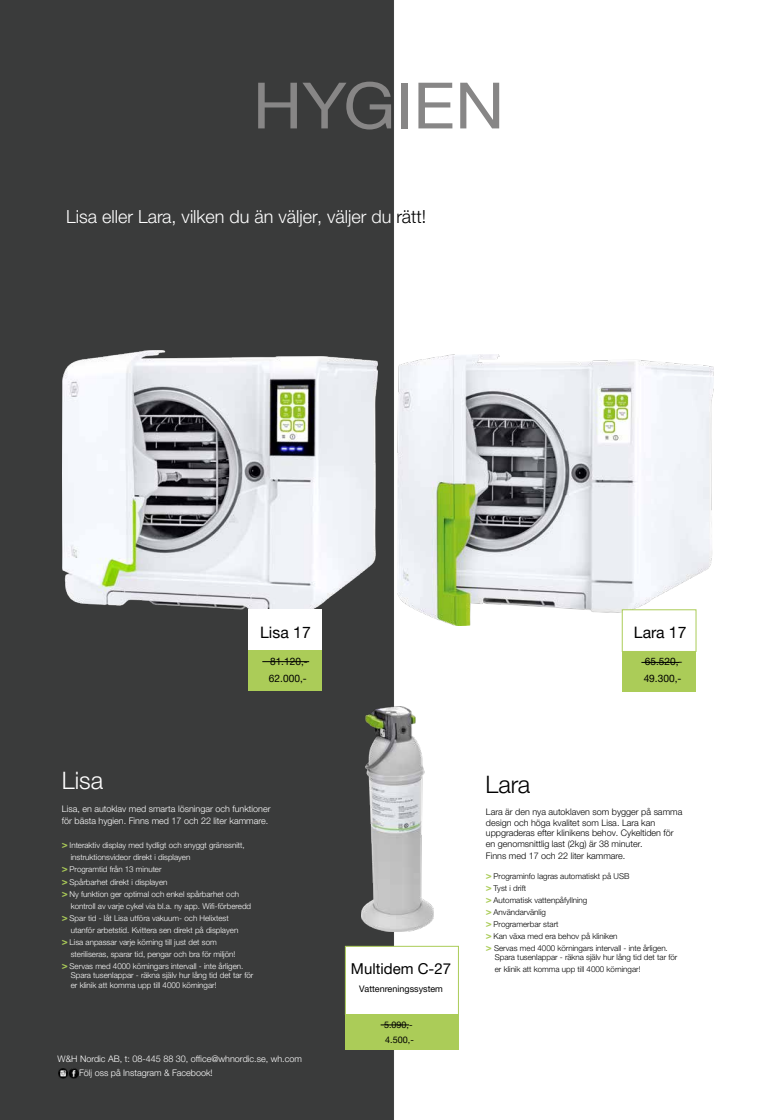
<style>
.page{position:relative;width:757px;height:1120px;background:#fff}
.page>*{position:absolute;margin:0;border:0;box-sizing:border-box;transform-origin:0 0}
.t1{font:64px "Helvetica Neue World 55 Roman";color:#878686;scale:1.07 1}
.t2{font:24px "Helvetica Neue World 45 Lt";color:#fff}
.t3{font:24px "Helvetica Neue World 45 Lt";color:#000}
.t4{font:18px "Helvetica Neue World 45 Lt";color:#fff}
.t5{font:15.8px "Helvetica Neue World 55 Roman";color:#000}
.t6{font:15px "Helvetica Neue World 55 Roman";color:#000}
.t7{font:10.1px/16.8px "Helvetica Neue World 55 Roman";color:#000}
.t8{font:9px/11px "Helvetica Neue World 45 Lt";color:#000}
.t9{font:9px/14.3px "Helvetica Neue World 45 Lt";color:#fff}
.t10{font:9px/15px "Helvetica Neue World 55 Roman";color:#000}
.t11{font:8px/9.6px "Helvetica Neue World 45 Lt";color:#fff}
.t12{font:8px/12px "Helvetica Neue World 45 Lt";color:#000}
.s1{color:#000}
.s2{font-family:"Helvetica Neue World 75";font-weight:700;font-size:10px;color:#abcc58}
</style>
<div class="page">
<div style="left:0;top:0;width:395px;height:1120px;background:#3a3b3b"></div>
<img style="left:397px;top:355px;width:316px;height:270px">
<div style="left:622px;top:651px;width:74px;height:41px;background:#abcc58"></div>
<div style="left:622px;top:609px;width:74px;height:42px;background:#fff;border:1px solid #abcc58"></div>
<hr style="left:641px;top:662px;width:38px;height:1px;background:#000">
<svg style="left:58px;top:1067px;width:21px;height:11px"></svg>
<img style="left:362px;top:706px;width:72px;height:226px">
<div style="left:345px;top:946px;width:113px;height:68px;background:#fff;border:1px solid #abcc58"></div>
<div style="left:345px;top:1014px;width:113px;height:36px;background:#abcc58"></div>
<img style="left:62px;top:351px;width:316px;height:264px">
<svg style="left:381px;top:1024px;width:28px;height:1px"></svg>
<div style="left:248px;top:609px;width:74px;height:42px;background:#fff"></div>
<div style="left:248px;top:650px;width:74px;height:41px;background:#abcc58"></div>
<hr style="left:262px;top:661px;width:47px;height:1px;background:#000">
<h1 class="t1" style="left:253px;top:69px;width:237px">HYGIEN</h1>
<h3 class="t4" style="left:66px;top:206px;width:361px">Lisa eller Lara, vilken du än väljer, väljer du <span class="s1">rätt!</span></h3>
<h3 class="t5" style="left:260px;top:623px;width:52px">Lisa 17</h3>
<p class="t7" style="left:269px;top:653px;width:40px">81.120,-<br>62.000,-</p>
<h2 class="t2" style="left:62px;top:766px;width:43px">Lisa</h2>
<h2 class="t3" style="left:486px;top:771px;width:46px">Lara</h2>
<h3 class="t5" style="left:634px;top:624px;width:54px">Lara 17</h3>
<p class="t7" style="left:644px;top:653px;width:40px">65.520,-<br>49.300,-</p>
<p class="t9" style="left:62px;top:803px;width:210px;line-height:12px">Lisa, en autoklav med smarta lösningar och funktioner för bästa hygien. Finns med 17 och 22 liter kammare.</p>
<p class="t11" style="left:62px;top:841px;width:184px"><span class="s2">&gt;</span> Interaktiv display med tydligt och snyggt gränssnitt,</p>
<p class="t11" style="left:71px;top:853px;width:121px">instruktionsvideor direkt i displayen</p>
<p class="t11" style="left:62px;top:865px;width:101px"><span class="s2">&gt;</span> Programtid från 13 minuter</p>
<p class="t11" style="left:62px;top:877px;width:107px"><span class="s2">&gt;</span> Spårbarhet direkt i displayen</p>
<p class="t11" style="left:62px;top:889px;width:179px"><span class="s2">&gt;</span> Ny funktion ger optimal och enkel spårbarhet och</p>
<p class="t11" style="left:71px;top:901px;width:182px">kontroll av varje cykel via bl.a. ny app. Wifi-förberedd</p>
<p class="t11" style="left:62px;top:913px;width:168px"><span class="s2">&gt;</span> Spar tid - låt Lisa utföra vakuum- och Helixtest</p>
<p class="t11" style="left:71px;top:925px;width:169px">utanför arbetstid. Kvittera sen direkt på displayen</p>
<p class="t11" style="left:62px;top:937px;width:156px"><span class="s2">&gt;</span> Lisa anpassar varje körning till just det som</p>
<p class="t11" style="left:71px;top:949px;width:166px">steriliseras, sparar tid, pengar och bra för miljön!</p>
<p class="t11" style="left:62px;top:961px;width:183px"><span class="s2">&gt;</span> Servas med 4000 körningars intervall - inte årligen.</p>
<p class="t11" style="left:71px;top:970px;width:184px">Spara tusenlappar - räkna själv hur lång tid det tar för er klinik att komma upp till 4000 körningar!</p>
<p class="t9" style="left:79px;top:1052px;width:224px;text-indent:-21px">W&amp;H Nordic AB, t: 08-445 88 30, office@whnordic.se, wh.com<br>Följ oss på Instagram &amp; Facebook!</p>
<h3 class="t6" style="left:351px;top:960px;width:102px">Multidem C-27</h3>
<p class="t10" style="left:359px;top:981px;width:85px">Vattenreningssystem</p>
<p class="t10" style="left:384px;top:1017px;width:31px">5.090,-<br>4.500,-</p>
<p class="t8" style="left:486px;top:806px;width:198px">Lara är den nya autoklaven som bygger på samma design och höga kvalitet som Lisa. Lara kan uppgraderas efter klinikens behov. Cykeltiden för en genomsnittlig last (2kg) är 38 minuter.<br>Finns med 17 och 22 liter kammare.</p>
<p class="t12" style="left:486px;top:870px;width:183px"><span class="s2">&gt;</span> Programinfo lagras automatiskt på USB<br><span class="s2">&gt;</span> Tyst i drift<br><span class="s2">&gt;</span> Automatisk vattenpåfyllning<br><span class="s2">&gt;</span> Användarvänlig<br><span class="s2">&gt;</span> Programerbar start<br><span class="s2">&gt;</span> Kan växa med era behov på kliniken<br><span class="s2">&gt;</span> Servas med 4000 körningars intervall - inte årligen.</p>
<p class="t12" style="left:495px;top:951px;width:184px">Spara tusenlappar - räkna själv hur lång tid det tar för er klinik att komma upp till 4000 körningar!</p>
</div>
